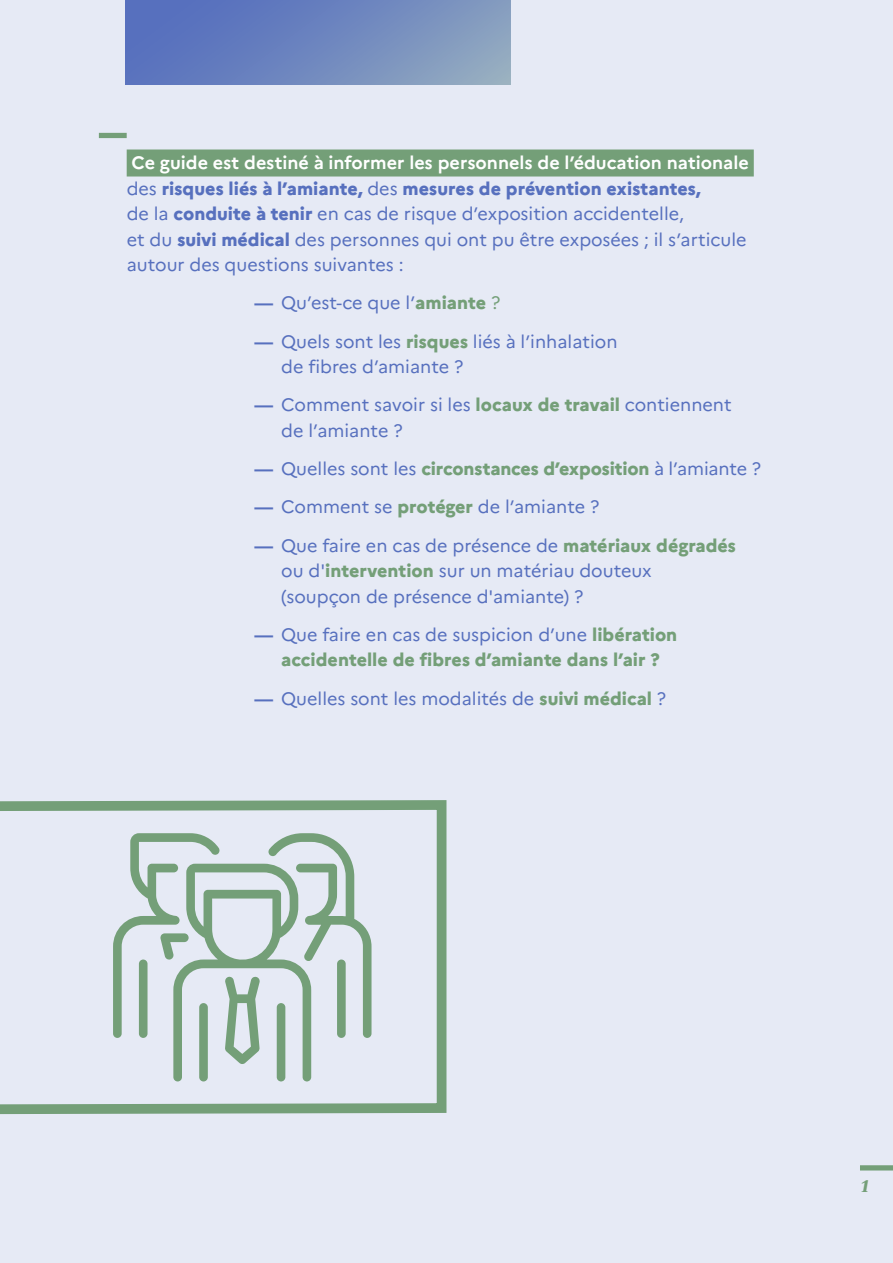
<style>
.page{position:relative;width:893px;height:1263px;background:#e6eaf5}
.page>*{position:absolute;margin:0;border:0;box-sizing:border-box;transform-origin:0 0}
.t1{font:18px/25.5px "Marianne";color:#5770be}
.t2{font:800 18px/25.5px "Marianne";color:#749f78;text-align:center}
.t3{font:italic 800 18px "Spectral";color:#749f78}
.s1{font-weight:700;color:#fff}
.s2{font-weight:800}
.s3{font-weight:700}
.s4{font-weight:800;color:#749f78}
.s5{color:#749f78}
.s6{font-weight:700;color:#5770be}
.s7{font-weight:400;color:#5770be}
</style>
<div class="page">
<div style="left:860px;top:1165px;width:33px;height:5px;background:#749f78"></div>
<div style="left:125px;top:0;width:385px;height:84px;background:linear-gradient(to right,#526bbe,#8ca4c0)"></div>
<div style="left:99px;top:133px;width:28px;height:5px;background:#749f78"></div>
<div style="left:127px;top:149px;width:627px;height:27px;background:#749f78"></div>
<svg style="left:0;top:795px;width:451px;height:324px;background:#d5dfe3"></svg>
<svg style="left:113px;top:833px;width:258px;height:248px;background:#c6d5d2"></svg>
<div style="left:199px;top:1003px;width:9px;height:78px;background:#749f78;border-radius:4px"></div>
<div style="left:277px;top:1003px;width:8px;height:78px;background:#749f78;border-radius:4px"></div>
<p class="t1" style="left:127px;top:150px;width:624px"><span class="s1">Ce guide est destiné à informer les personnels de l’éducation nationale </span>des <span class="s2">risques liés à l’amiante,</span> des <span class="s2">mesures de prévention existantes,<br></span>de la <span class="s2">conduite à tenir</span> en cas de risque d’exposition accidentelle,<br>et du <span class="s2">suivi médical</span> des personnes qui ont pu être exposées ; il s’articule autour des questions suivantes :</p>
<p class="t1" style="left:254px;top:290px;width:248px"><span class="s3">—</span> Qu’est-ce que l’<span class="s4">amiante</span> <span class="s5">?</span></p>
<p class="t1" style="left:281px;top:328px;width:338px;text-indent:-27px"><span class="s3">—</span> Quels sont les <span class="s4">risques</span> liés à l’inhalation de fibres d’amiante ?</p>
<p class="t1" style="left:281px;top:392px;width:452px;text-indent:-27px"><span class="s3">—</span> Comment savoir si les <span class="s4">locaux de travail</span> contiennent de l’amiante ?</p>
<p class="t1" style="left:254px;top:456px;width:508px"><span class="s3">—</span> Quelles sont les <span class="s4">circonstances d’exposition</span> à l’amiante ?</p>
<p class="t1" style="left:254px;top:494px;width:346px"><span class="s3">—</span> Comment se <span class="s4">protéger</span> de l’amiante ?</p>
<p class="t1" style="left:281px;top:532px;width:456px;text-indent:-27px"><span class="s3">—</span> Que faire en cas de présence de <span class="s4">matériaux dégradés </span>ou d'<span class="s4">intervention</span> sur un matériau douteux (soupçon de présence d'amiante) ?</p>
<p class="t2" style="left:254px;top:622px;width:425px"><span class="s6">—</span> <span class="s7">Que faire en cas de suspicion d’une</span> libération accidentelle de fibres d’amiante dans l’air ?</p>
<p class="t1" style="left:254px;top:685px;width:413px"><span class="s3">—</span> Quelles sont les modalités de <span class="s4">suivi médical</span> ?</p>
<p class="t3" style="left:860px;top:1173px;width:12px">1</p>
</div>
